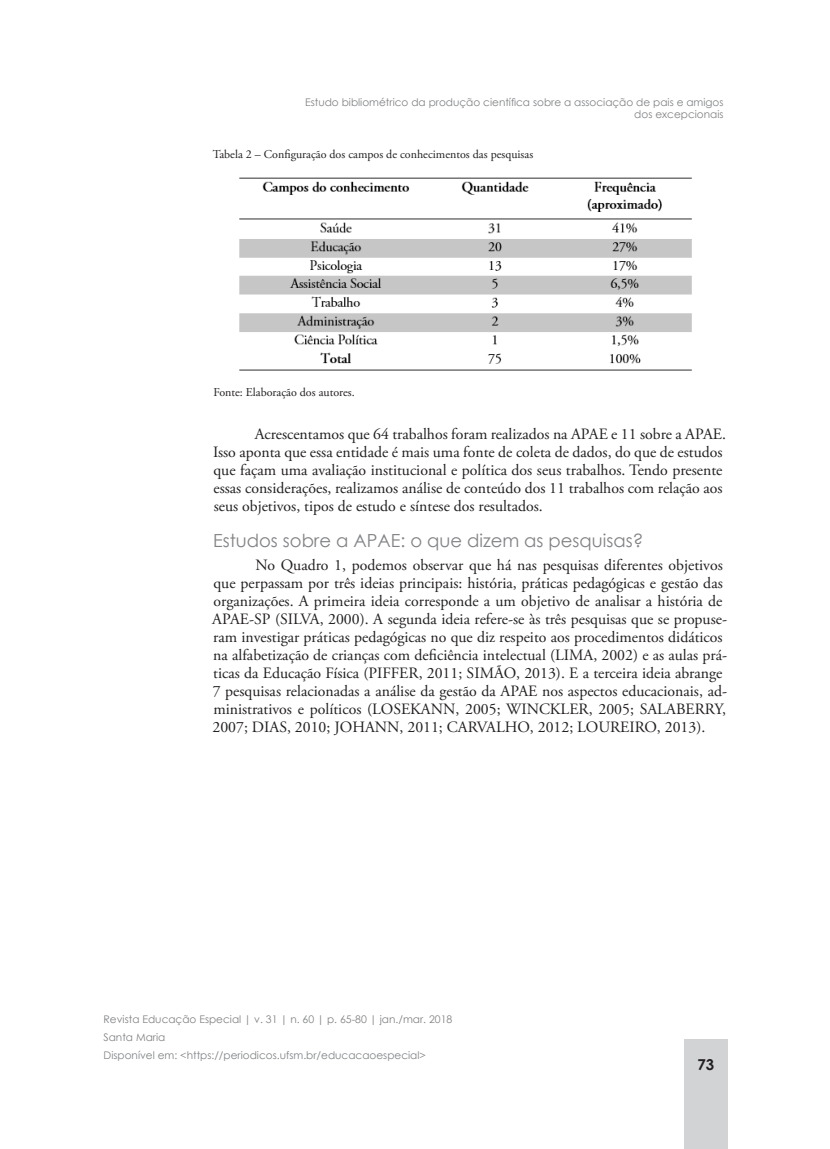
<style>
.page{position:relative;width:830px;height:1149px;background:#fff}
.page>*{position:absolute;margin:0;border:0;box-sizing:border-box;transform-origin:0 0}
.Subtítulo__usar_este{font:18px "Century Gothic";color:#808285}
.Normal{font:15.75px/18px "Adobe Garamond Pro";color:#231f20}
.t1{font:700 15px "Century Gothic";color:#231f20}
.Legenda_Tabelas{font:12px "Adobe Garamond Pro";color:#231f20}
.t2{font:10.5px/18px "Century Gothic";color:#808285}
</style>
<div class="page">
<div style="left:683px;top:1039px;width:44px;height:109px;background:#d1d3d4"></div>
<img style="left:239px;top:177px;width:453px;height:194px">
<p class="t2" style="left:305px;top:96px;width:420px;line-height:12px;text-align:right">Estudo bibliométrico da produção científica sobre a associação de pais e amigos dos excepcionais</p>
<p class="Legenda_Tabelas" style="left:213px;top:147px;width:322px">Tabela 2 – Configuração dos campos de conhecimentos das pesquisas</p>
<p class="Legenda_Tabelas" style="left:213px;top:385px;width:143px">Fonte: Elaboração dos autores.</p>
<p class="Normal" style="left:213px;top:426px;width:514px;text-indent:42px">Acrescentamos que 64 trabalhos foram realizados na APAE e 11 sobre a APAE.<br>Isso aponta que essa entidade é mais uma fonte de coleta de dados, do que de estudos que façam uma avaliação institucional e política dos seus trabalhos. Tendo presente essas considerações, realizamos análise de conteúdo dos 11 trabalhos com relação aos seus objetivos, tipos de estudo e síntese dos resultados.</p>
<p class="Subtítulo__usar_este" style="left:213px;top:528px;width:431px">Estudos sobre a APAE: o que dizem as pesquisas?</p>
<p class="Normal" style="left:212px;top:556px;width:516px;text-indent:43px">No Quadro 1, podemos observar que há nas pesquisas diferentes objetivos que perpassam por três ideias principais: história, práticas pedagógicas e gestão das organizações. A primeira ideia corresponde a um objetivo de analisar a história de APAE-SP (SILVA, 2000). A segunda ideia refere-se às três pesquisas que se propuse&shy;ram investigar práticas pedagógicas no que diz respeito aos procedimentos didáticos na alfabetização de crianças com deficiência intelectual (LIMA, 2002) e as aulas prá&shy;ticas da Educação Física (PIFFER, 2011; SIMÃO, 2013). E a terceira ideia abrange 7 pesquisas relacionadas a análise da gestão da APAE nos aspectos educacionais, ad&shy;ministrativos e políticos (LOSEKANN, 2005; WINCKLER, 2005; SALABERRY, 2007; DIAS, 2010; JOHANN, 2011; CARVALHO, 2012; LOUREIRO, 2013).</p>
<p class="t2" style="left:103px;top:1009px;width:350px">Revista Educação Especial | v. 31 | n. 60 | p. 65-80 | jan./mar. 2018<br>Santa Maria<br>Disponível em: &lt;https://periodicos.ufsm.br/educacaoespecial&gt;</p>
<p class="t1" style="left:697px;top:1053px;width:18px">73</p>
</div>
